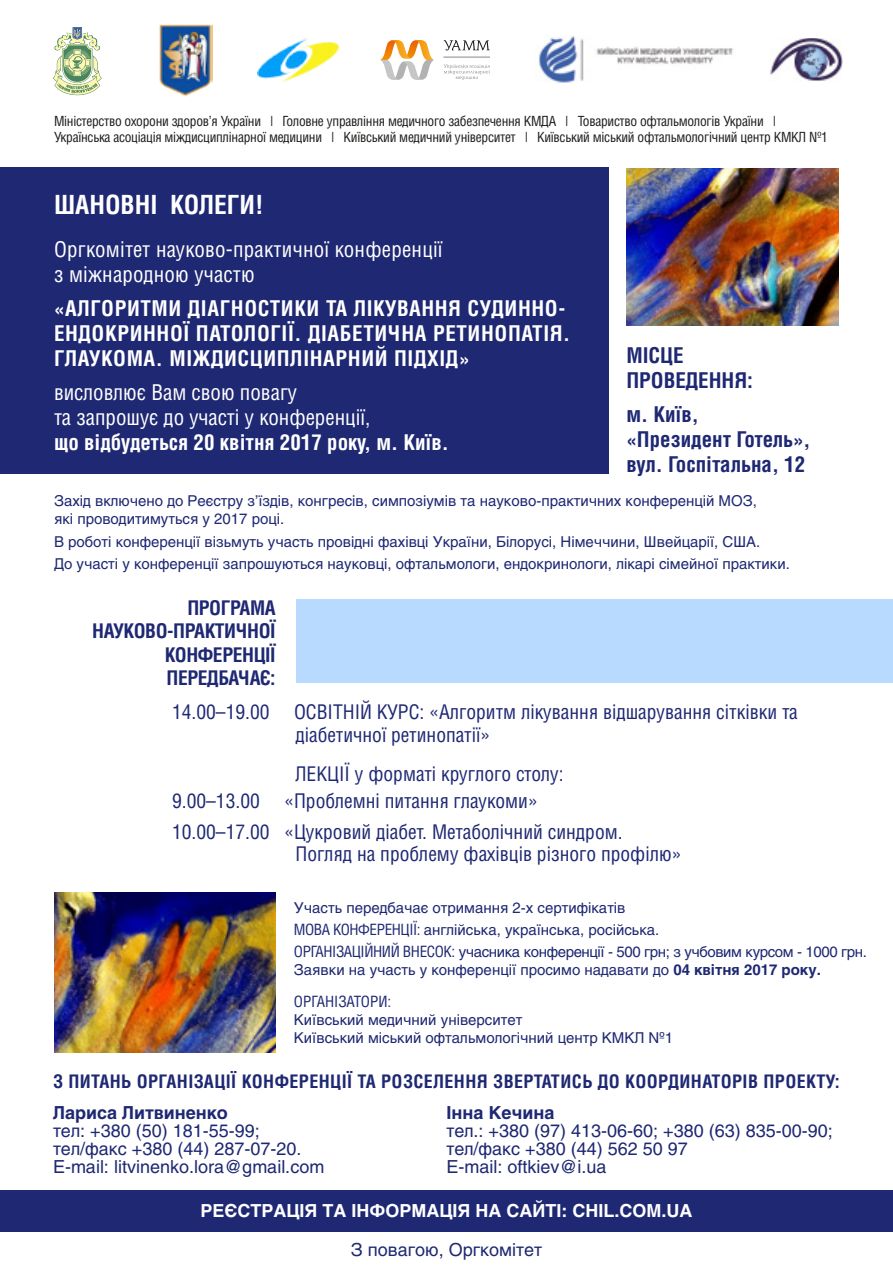
<style>
.page{position:relative;width:893px;height:1276px;background:#fff}
.page>*{position:absolute;margin:0;border:0;box-sizing:border-box;transform-origin:0 0}
.t1{font:700 25.5px "AG Letterica Condensed C";color:#fff}
.t2{font:21px/25.2px "AG Letterica Condensed C";color:#fff}
.t3{font:700 21px/25.2px "AG Letterica Condensed C";letter-spacing:.03em;color:#fff}
.t4{font:700 21px/25.2px "AG Letterica Condensed C";color:#1e2873}
.t5{font:19.5px/22.5px "AG Letterica Condensed C";color:#1e2873}
.t6{font:700 19.5px/23.4px "AG Letterica Condensed C";letter-spacing:-.02em;color:#1e2873;text-align:right}
.t7{font:18px/18px "AG Letterica C";color:#1e2873}
.t8{font:700 18px "AG Letterica Condensed C";letter-spacing:.025em;color:#1e2873}
.t9{font:700 18px "AG Letterica C";color:#fff}
.t10{font:700 18px "AG Letterica C";color:#1e2873}
.t11{font:15px/18px "AG Letterica C";color:#1e2873}
.t12{font:15px "AG Letterica C";letter-spacing:-.025em;color:#1e2873}
.t13{font:15px "AG Letterica Condensed C";color:#1e2873}
.t14{font:13.5px/16.2px "AG Letterica Condensed C";letter-spacing:-.02em;color:#1d1d1b}
.s1{font-weight:700}
.s2{font-family:"AG Letterica Condensed C"}
</style>
<div class="page">
<div style="left:297px;top:599px;width:596px;height:83px;background:#b8daff"></div>
<img style="left:626px;top:168px;width:213px;height:157px">
<img style="left:54px;top:893px;width:222px;height:159px">
<div style="left:0;top:1190px;width:893px;height:41px;background:#1e2873"></div>
<div style="left:0;top:168px;width:609px;height:306px;background:#1e2873"></div>
<img style="left:770px;top:38px;width:72px;height:43px">
<img style="left:257px;top:38px;width:82px;height:44px">
<img style="left:539px;top:36px;width:195px;height:47px">
<svg style="left:380px;top:40px;width:54px;height:40px"></svg>
<svg style="left:444px;top:40px;width:46px;height:11px"></svg>
<hr style="left:444px;top:57px;width:46px;height:1px;background:#878787">
<svg style="left:444px;top:64px;width:46px;height:16px"></svg>
<svg style="left:53px;top:27px;width:49px;height:68px"></svg>
<img style="left:159px;top:24px;width:54px;height:72px">
<p class="t14" style="left:54px;top:113px;width:775px">Міністерство охорони здоров’я України | Головне управління медичного забезпечення КМДА | Товариство офтальмологів України |<br>Українська асоціація міждисциплінарної медицини | Київський медичний університет | Київський міський офтальмологічний центр КМКЛ №1</p>
<p class="t1" style="left:54px;top:190px;width:211px">ШАНОВНІ КОЛЕГИ!</p>
<p class="t2" style="left:54px;top:236px;width:390px">Оргкомітет науково-практичної конференції з міжнародною участю</p>
<p class="t3" style="left:54px;top:295px;width:518px">«АЛГОРИТМИ ДІАГНОСТИКИ ТА ЛІКУВАННЯ СУДИННО-<br>ЕНДОКРИННОЇ ПАТОЛОГІЇ. ДІАБЕТИЧНА РЕТИНОПАТІЯ.<br>ГЛАУКОМА. МІЖДИСЦИПЛІНАРНИЙ ПІДХІД»</p>
<p class="t2" style="left:54px;top:379px;width:396px">висловлює Вам свою повагу<br>та запрошує до участі у конференції,<br><span class="s1">що відбудеться 20 квітня 2017 року, м. Київ.</span></p>
<p class="t4" style="left:626px;top:342px;width:128px">МІСЦЕ<br>ПРОВЕДЕННЯ:</p>
<p class="t4" style="left:626px;top:401px;width:186px">м. Київ,<br>«Президент Готель», вул. Госпітальна, 12</p>
<p class="t11" style="left:54px;top:492px;width:704px">Захід включено до Реєстру з’їздів, конгресів, симпозіумів та науково-практичних конференцій МОЗ, які проводитимуться у 2017 році.</p>
<p class="t11" style="left:54px;top:532px;width:708px">В роботі конференції візьмуть участь провідні фахівці України, Білорусі, Німеччини, Швейцарії, США.</p>
<p class="t11" style="left:54px;top:554px;width:737px">До участі у конференції запрошуються науковці, офтальмологи, ендокринологи, лікарі сімейної практики.</p>
<p class="t6" style="left:92px;top:596px;width:185px">ПРОГРАМА<br>НАУКОВО-ПРАКТИЧНОЇ<br>КОНФЕРЕНЦІЇ<br>ПЕРЕДБАЧАЄ:</p>
<p class="t5" style="left:172px;top:700px;width:99px">14.00–19.00</p>
<p class="t5" style="left:294px;top:700px;width:505px">ОCВІТНІЙ КУРС: «Алгоритм лікування відшарування сітківки та діабетичної ретинопатії»</p>
<p class="t5" style="left:295px;top:762px;width:270px">ЛЕКЦІЇ у форматі круглого столу:</p>
<p class="t5" style="left:172px;top:789px;width:89px">9.00–13.00</p>
<p class="t5" style="left:284px;top:789px;width:255px">«Проблемні питання глаукоми»</p>
<p class="t5" style="left:295px;top:820px;width:388px;text-indent:-123px">10.00–17.00 «Цукровий діабет. Метаболічний синдром.<br>Погляд на проблему фахівців різного профілю»</p>
<p class="t11" style="left:294px;top:898px;width:333px">Участь передбачає отримання 2-х сертифікатів</p>
<p class="t11" style="left:294px;top:920px;width:367px"><span class="s2">МОВА КОНФЕРЕНЦІЇ:</span> англійська, українська, російська.</p>
<p class="t12" style="left:294px;top:943px;width:575px"><span class="s2">ОРГАНІЗАЦІЙНИЙ ВНЕСОК:</span> учасника конференції - 500 грн; з учбовим курсом - 1000 грн.</p>
<p class="t11" style="left:294px;top:961px;width:528px">Заявки на участь у конференції просимо надавати до <span class="s1">04 квітня 2017 року.</span></p>
<p class="t13" style="left:294px;top:993px;width:99px">ОРГАНІЗАТОРИ:</p>
<p class="t11" style="left:294px;top:1011px;width:230px">Київський медичний університет</p>
<p class="t11" style="left:294px;top:1029px;width:381px">Київський міський офтальмологічний центр КМКЛ №1</p>
<p class="t8" style="left:53px;top:1071px;width:788px">З ПИТАНЬ ОРГАНІЗАЦІЇ КОНФЕРЕНЦІЇ ТА РОЗСЕЛЕННЯ ЗВЕРТАТИСЬ ДО КООРДИНАТОРІВ ПРОЕКТУ:</p>
<p class="t10" style="left:53px;top:1102px;width:176px">Лариса Литвиненко</p>
<p class="t7" style="left:53px;top:1121px;width:250px">тел: +380 (50) 181-55-99; тел/факс +380 (44) 287-07-20.</p>
<p class="t7" style="left:53px;top:1157px;width:273px">E-mail: litvinenko.lora@gmail.com</p>
<p class="t10" style="left:446px;top:1102px;width:110px">Інна Кечина</p>
<p class="t7" style="left:446px;top:1121px;width:388px">тел.: +380 (97) 413-06-60; +380 (63) 835-00-90;</p>
<p class="t7" style="left:446px;top:1139px;width:243px">тел/факс +380 (44) 562 50 97</p>
<p class="t7" style="left:446px;top:1157px;width:162px">E-mail: oftkiev@i.ua</p>
<p class="t9" style="left:200px;top:1200px;width:493px">РЕЄСТРАЦІЯ ТА ІНФОРМАЦІЯ НА САЙТІ: CHIL.COM.UA</p>
<p class="t7" style="left:351px;top:1241px;width:193px">З повагою, Оргкомітет</p>
</div>
